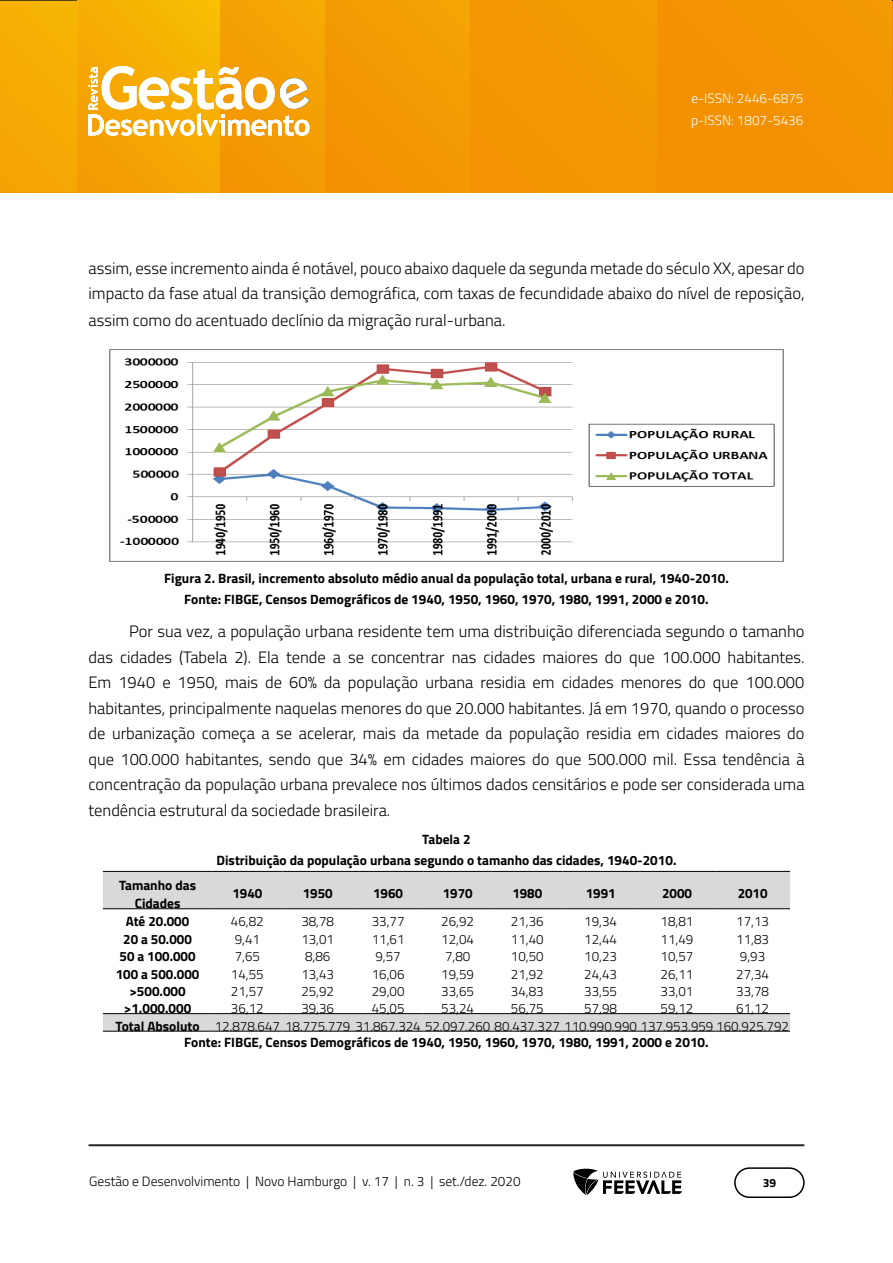
<style>
.page{position:relative;width:893px;height:1263px;background:#fff}
.page>*{position:absolute;margin:0;border:0;box-sizing:border-box;transform-origin:0 0}
.Corpo_de_texto{font:300 16.5px/25.5px "Titillium Web";color:#000}
.Texto_TABELA{font:300 13.5px "Titillium Web";color:#000}
.fonte_FIGURA{font:700 13.5px "Titillium Web";color:#000}
.Texto_TABELA-2{font:700 13.5px "Titillium Web";color:#000}
.Legenda_FIGURA{font:700 13.5px "Titillium Web";color:#000}
.t1{font:300 13.5px/22.5px "Titillium Web";color:#fff}
.t2{font:700 12px "Titillium Web";color:#000}
</style>
<div class="page">
<img style="left:0;top:1px;width:892px;height:192px">
<img style="left:78px;top:1px;width:1px;height:192px">
<hr style="left:471px;top:1px;width:1px;height:192px;background:#f39503">
<hr style="left:89px;top:1144px;width:715px;height:2px;background:#282828">
<div style="left:734px;top:1167px;width:71px;height:31px;border:2px solid #000;border-radius:15px"></div>
<svg style="left:573px;top:1169px;width:109px;height:26px"></svg>
<svg style="left:88px;top:66px;width:221px;height:70px"></svg>
<img style="left:110px;top:349px;width:673px;height:213px">
<svg style="left:103px;top:872px;width:687px;height:159px"></svg>
<hr style="left:103px;top:871px;width:109px;height:1px;background:#000">
<hr style="left:212px;top:871px;width:71px;height:1px;background:#000">
<hr style="left:283px;top:871px;width:70px;height:1px;background:#000">
<hr style="left:353px;top:871px;width:70px;height:1px;background:#000">
<hr style="left:423px;top:871px;width:69px;height:1px;background:#000">
<hr style="left:492px;top:871px;width:70px;height:1px;background:#000">
<hr style="left:562px;top:871px;width:77px;height:1px;background:#000">
<hr style="left:639px;top:871px;width:76px;height:1px;background:#000">
<hr style="left:715px;top:871px;width:75px;height:1px;background:#000">
<hr style="left:103px;top:908px;width:109px;height:1px;background:#000">
<hr style="left:212px;top:908px;width:71px;height:1px;background:#000">
<hr style="left:283px;top:908px;width:70px;height:1px;background:#000">
<hr style="left:353px;top:908px;width:70px;height:1px;background:#000">
<hr style="left:423px;top:908px;width:69px;height:1px;background:#000">
<hr style="left:492px;top:908px;width:70px;height:1px;background:#000">
<hr style="left:562px;top:908px;width:77px;height:1px;background:#000">
<hr style="left:639px;top:908px;width:76px;height:1px;background:#000">
<hr style="left:715px;top:908px;width:75px;height:1px;background:#000">
<hr style="left:103px;top:1013px;width:109px;height:1px;background:#000">
<hr style="left:212px;top:1013px;width:71px;height:1px;background:#000">
<hr style="left:283px;top:1013px;width:70px;height:1px;background:#000">
<hr style="left:353px;top:1013px;width:70px;height:1px;background:#000">
<hr style="left:423px;top:1013px;width:69px;height:1px;background:#000">
<hr style="left:492px;top:1013px;width:70px;height:1px;background:#000">
<hr style="left:562px;top:1013px;width:77px;height:1px;background:#000">
<hr style="left:639px;top:1013px;width:76px;height:1px;background:#000">
<hr style="left:715px;top:1013px;width:75px;height:1px;background:#000">
<hr style="left:103px;top:1031px;width:109px;height:1px;background:#000">
<hr style="left:212px;top:1031px;width:71px;height:1px;background:#000">
<hr style="left:283px;top:1031px;width:70px;height:1px;background:#000">
<hr style="left:353px;top:1031px;width:70px;height:1px;background:#000">
<hr style="left:423px;top:1031px;width:69px;height:1px;background:#000">
<hr style="left:492px;top:1031px;width:70px;height:1px;background:#000">
<hr style="left:562px;top:1031px;width:77px;height:1px;background:#000">
<hr style="left:639px;top:1031px;width:76px;height:1px;background:#000">
<hr style="left:715px;top:1031px;width:75px;height:1px;background:#000">
<p class="t1" style="left:691px;top:86px;width:114px">e-ISSN: 2446-6875 p-ISSN: 1807-5436</p>
<p class="Corpo_de_texto" style="left:88px;top:254px;width:717px">assim, esse incremento ainda é notável, pouco abaixo daquele da segunda metade do século XX, apesar do impacto da fase atual da transição demográfica, com taxas de fecundidade abaixo do nível de reposição,</p>
<p class="Corpo_de_texto" style="left:88px;top:307px;width:419px">assim como do acentuado declínio da migração rural-urbana.</p>
<p class="fonte_FIGURA" style="left:164px;top:568px;width:566px">Figura 2. Brasil, incremento absoluto médio anual da população total, urbana e rural, 1940-2010.</p>
<p class="fonte_FIGURA" style="left:184px;top:589px;width:526px">Fonte: FIBGE, Censos Demográficos de 1940, 1950, 1960, 1970, 1980, 1991, 2000 e 2010.</p>
<p class="Corpo_de_texto" style="left:88px;top:618px;width:718px;text-align:justify;text-indent:40px">Por sua vez, a população urbana residente tem uma distribuição diferenciada segundo o tamanho das cidades (Tabela 2). Ela tende a se concentrar nas cidades maiores do que 100.000 habitantes.<br>Em 1940 e 1950, mais de 60% da população urbana residia em cidades menores do que 100.000 habitantes, principalmente naquelas menores do que 20.000 habitantes. Já em 1970, quando o processo de urbanização começa a se acelerar, mais da metade da população residia em cidades maiores do que 100.000 habitantes, sendo que 34% em cidades maiores do que 500.000 mil. Essa tendência à concentração da população urbana prevalece nos últimos dados censitários e pode ser considerada uma tendência estrutural da sociedade brasileira.</p>
<p class="Legenda_FIGURA" style="left:422px;top:829px;width:50px">Tabela 2</p>
<p class="Legenda_FIGURA" style="left:217px;top:850px;width:461px">Distribuição da população urbana segundo o tamanho das cidades, 1940-2010.</p>
<p class="Texto_TABELA-2" style="left:119px;top:875px;width:79px">Tamanho das</p>
<p class="Texto_TABELA-2" style="left:135px;top:893px;width:47px">Cidades</p>
<p class="Texto_TABELA-2" style="left:232px;top:883px;width:31px">1940</p>
<p class="Texto_TABELA-2" style="left:303px;top:883px;width:31px">1950</p>
<p class="Texto_TABELA-2" style="left:373px;top:883px;width:31px">1960</p>
<p class="Texto_TABELA-2" style="left:443px;top:883px;width:31px">1970</p>
<p class="Texto_TABELA-2" style="left:512px;top:883px;width:31px">1980</p>
<p class="Texto_TABELA-2" style="left:586px;top:883px;width:31px">1991</p>
<p class="Texto_TABELA-2" style="left:662px;top:883px;width:31px">2000</p>
<p class="Texto_TABELA-2" style="left:738px;top:883px;width:31px">2010</p>
<p class="Texto_TABELA-2" style="left:126px;top:911px;width:65px">Até 20.000</p>
<p class="Texto_TABELA" style="left:231px;top:912px;width:34px">46,82</p>
<p class="Texto_TABELA" style="left:301px;top:912px;width:34px">38,78</p>
<p class="Texto_TABELA" style="left:372px;top:912px;width:34px">33,77</p>
<p class="Texto_TABELA" style="left:441px;top:912px;width:34px">26,92</p>
<p class="Texto_TABELA" style="left:511px;top:912px;width:34px">21,36</p>
<p class="Texto_TABELA" style="left:584px;top:912px;width:34px">19,34</p>
<p class="Texto_TABELA" style="left:661px;top:912px;width:34px">18,81</p>
<p class="Texto_TABELA" style="left:736px;top:912px;width:34px">17,13</p>
<p class="Texto_TABELA-2" style="left:123px;top:929px;width:70px">20 a 50.000</p>
<p class="Texto_TABELA" style="left:235px;top:929px;width:27px">9,41</p>
<p class="Texto_TABELA" style="left:301px;top:929px;width:34px">13,01</p>
<p class="Texto_TABELA" style="left:372px;top:929px;width:34px">11,61</p>
<p class="Texto_TABELA" style="left:441px;top:929px;width:34px">12,04</p>
<p class="Texto_TABELA" style="left:511px;top:929px;width:34px">11,40</p>
<p class="Texto_TABELA" style="left:584px;top:929px;width:34px">12,44</p>
<p class="Texto_TABELA" style="left:661px;top:929px;width:34px">11,49</p>
<p class="Texto_TABELA" style="left:736px;top:929px;width:34px">11,83</p>
<p class="Texto_TABELA-2" style="left:120px;top:946px;width:78px">50 a 100.000</p>
<p class="Texto_TABELA" style="left:235px;top:946px;width:27px">7,65</p>
<p class="Texto_TABELA" style="left:305px;top:946px;width:27px">8,86</p>
<p class="Texto_TABELA" style="left:375px;top:946px;width:27px">9,57</p>
<p class="Texto_TABELA" style="left:445px;top:946px;width:27px">7,80</p>
<p class="Texto_TABELA" style="left:511px;top:946px;width:34px">10,50</p>
<p class="Texto_TABELA" style="left:584px;top:946px;width:34px">10,23</p>
<p class="Texto_TABELA" style="left:661px;top:946px;width:34px">10,57</p>
<p class="Texto_TABELA" style="left:740px;top:946px;width:27px">9,93</p>
<p class="Texto_TABELA-2" style="left:116px;top:964px;width:85px">100 a 500.000</p>
<p class="Texto_TABELA" style="left:231px;top:964px;width:34px">14,55</p>
<p class="Texto_TABELA" style="left:301px;top:964px;width:34px">13,43</p>
<p class="Texto_TABELA" style="left:372px;top:964px;width:34px">16,06</p>
<p class="Texto_TABELA" style="left:441px;top:964px;width:34px">19,59</p>
<p class="Texto_TABELA" style="left:511px;top:964px;width:34px">21,92</p>
<p class="Texto_TABELA" style="left:584px;top:964px;width:34px">24,43</p>
<p class="Texto_TABELA" style="left:661px;top:964px;width:34px">26,11</p>
<p class="Texto_TABELA" style="left:736px;top:964px;width:34px">27,34</p>
<p class="Texto_TABELA-2" style="left:129px;top:981px;width:58px">&gt;500.000</p>
<p class="Texto_TABELA" style="left:231px;top:982px;width:34px">21,57</p>
<p class="Texto_TABELA" style="left:301px;top:982px;width:34px">25,92</p>
<p class="Texto_TABELA" style="left:372px;top:982px;width:34px">29,00</p>
<p class="Texto_TABELA" style="left:441px;top:982px;width:34px">33,65</p>
<p class="Texto_TABELA" style="left:511px;top:982px;width:34px">34,83</p>
<p class="Texto_TABELA" style="left:584px;top:982px;width:34px">33,55</p>
<p class="Texto_TABELA" style="left:661px;top:982px;width:34px">33,01</p>
<p class="Texto_TABELA" style="left:736px;top:982px;width:34px">33,78</p>
<p class="Texto_TABELA-2" style="left:124px;top:998px;width:69px">&gt;1.000.000</p>
<p class="Texto_TABELA" style="left:231px;top:999px;width:34px">36,12</p>
<p class="Texto_TABELA" style="left:301px;top:999px;width:34px">39,36</p>
<p class="Texto_TABELA" style="left:372px;top:999px;width:34px">45,05</p>
<p class="Texto_TABELA" style="left:441px;top:999px;width:34px">53,24</p>
<p class="Texto_TABELA" style="left:511px;top:999px;width:34px">56,75</p>
<p class="Texto_TABELA" style="left:584px;top:999px;width:34px">57,98</p>
<p class="Texto_TABELA" style="left:661px;top:999px;width:34px">59,12</p>
<p class="Texto_TABELA" style="left:736px;top:999px;width:34px">61,12</p>
<p class="Texto_TABELA-2" style="left:116px;top:1016px;width:86px">Total Absoluto</p>
<p class="Texto_TABELA" style="left:215px;top:1016px;width:576px">12.878.647 18.775.779 31.867.324 52.097.260 80.437.327 110.990.990 137.953.959 160.925.792</p>
<p class="fonte_FIGURA" style="left:184px;top:1032px;width:526px">Fonte: FIBGE, Censos Demográficos de 1940, 1950, 1960, 1970, 1980, 1991, 2000 e 2010.</p>
<p class="Texto_TABELA" style="left:89px;top:1171px;width:433px">Gestão e Desenvolvimento | Novo Hamburgo | v. 17 | n. 3 | set./dez. 2020</p>
<p class="t2" style="left:763px;top:1174px;width:15px">39</p>
</div>
